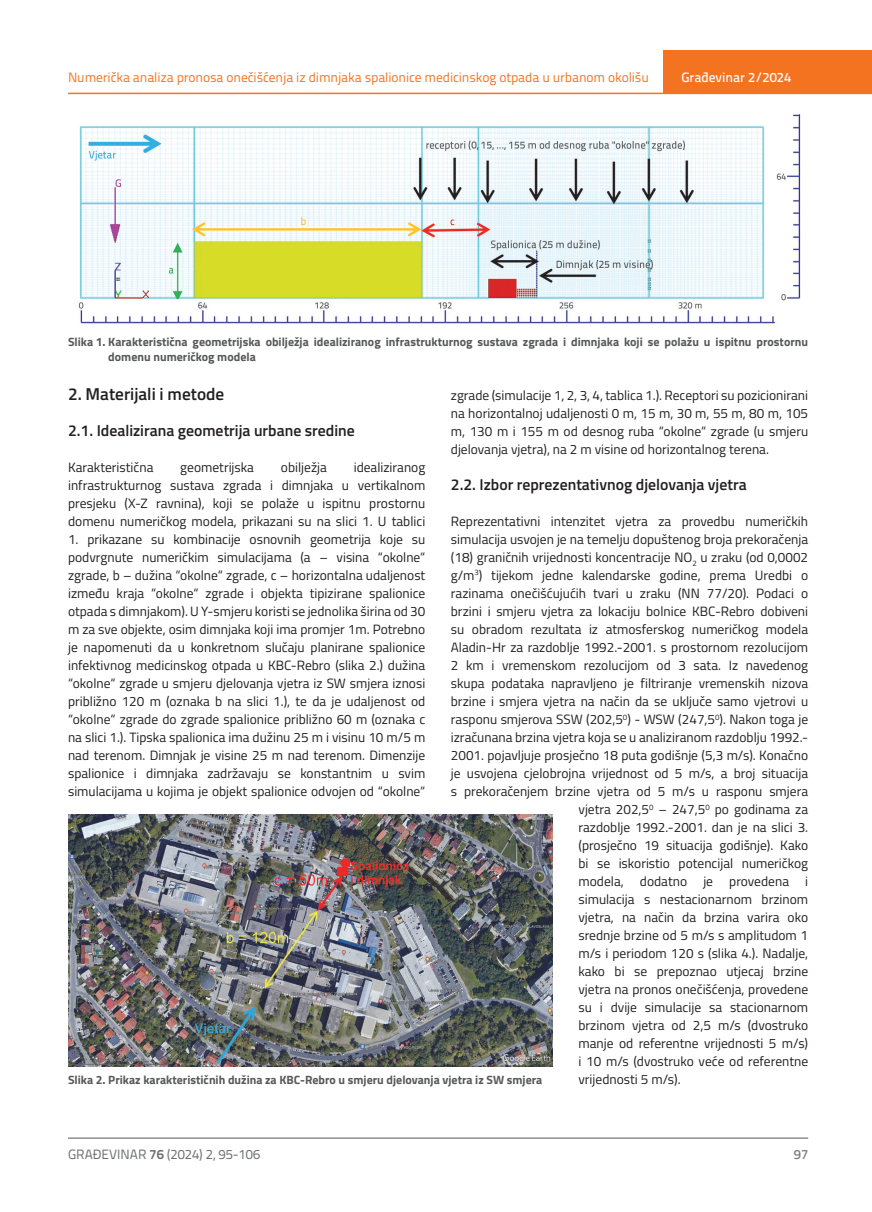
<style>
.page{position:relative;width:872px;height:1212px;background:#fff}
.page>*{position:absolute;margin:0;border:0;box-sizing:border-box;transform-origin:0 0}
.t1{font:600 17.25px "Titillium";color:#231f20}
.t2{font:600 15.75px "Titillium";color:#231f20}
.t3{font:13.5px/18px "Titillium";color:#231f20;text-align:justify}
.t4{font:13.5px "Titillium Text 22 L";letter-spacing:-.01em;color:#f47321}
.t5{font:13.5px "Titillium Text 22 L";color:#6c6d70}
.t6{font:500 13.5px "Titillium Text 22 L";color:#fff}
.t7{font:500 13.5px "Titillium Text 22 L";color:#787a7d}
.t8{font:700 12px/15px "Titillium";color:#57585a}
.s1{font-weight:700}
</style>
<div class="page">
<hr style="left:68px;top:93px;width:804px;height:1px;background:#f47321">
<div style="left:663px;top:50px;width:209px;height:44px;background:#f47321"></div>
<hr style="left:68px;top:1138px;width:740px;height:1px;background:#57585a">
<img style="left:78px;top:114px;width:723px;height:210px">
<img style="left:68px;top:814px;width:485px;height:252px">
<p class="t4" style="left:68px;top:67px;width:582px">Numerička analiza pronosa onečišćenja iz dimnjaka spalionice medicinskog otpada u urbanom okolišu</p>
<p class="t6" style="left:681px;top:67px;width:111px">Građevinar 2/2024</p>
<p class="t8" style="left:108px;top:333px;width:701px;text-indent:-40px">Slika 1. Karakteristična geometrijska obilježja idealiziranog infrastrukturnog sustava zgrada i dimnjaka koji se polažu u ispitnu prostornu domenu numeričkog modela</p>
<p class="t1" style="left:68px;top:381px;width:158px">2. Materijali i metode</p>
<p class="t2" style="left:68px;top:418px;width:288px">2.1. Idealizirana geometrija urbane sredine</p>
<p class="t3" style="left:68px;top:457px;width:87px">Karakteristična</p>
<p class="t3" style="left:180px;top:457px;width:75px">geometrijska</p>
<p class="t3" style="left:281px;top:457px;width:47px">obilježja</p>
<p class="t3" style="left:451px;top:385px;width:359px">zgrade (simulacije 1, 2, 3, 4, tablica 1.). Receptori su pozicionirani na horizontalnoj udaljenosti 0 m, 15 m, 30 m, 55 m, 80 m, 105 m, 130 m i 155 m od desnog ruba “okolne“ zgrade (u smjeru djelovanja vjetra), na 2 m visine od horizontalnog terena.</p>
<p class="t2" style="left:451px;top:472px;width:297px">2.2. Izbor reprezentativnog djelovanja vjetra</p>
<p class="t3" style="left:451px;top:511px;width:359px">Reprezentativni intenzitet vjetra za provedbu numeričkih</p>
<p class="t3" style="left:451px;top:529px;width:359px">simulacija usvojen je na temelju dopuštenog broja prekoračenja</p>
<p class="t3" style="left:451px;top:547px;width:359px">(18) graničnih vrijednosti koncentracije NO<sub>2</sub> u zraku (od 0,0002</p>
<p class="t3" style="left:451px;top:565px;width:359px">g/m<sup>3</sup>) tijekom jedne kalendarske godine, prema Uredbi o</p>
<p class="t3" style="left:451px;top:583px;width:359px">razinama onečišćujućih tvari u zraku (NN 77/20). Podaci o</p>
<p class="t3" style="left:451px;top:602px;width:359px">brzini i smjeru vjetra za lokaciju bolnice KBC-Rebro dobiveni</p>
<p class="t3" style="left:451px;top:620px;width:359px">su obradom rezultata iz atmosferskog numeričkog modela</p>
<p class="t3" style="left:451px;top:638px;width:359px">Aladin-Hr za razdoblje 1992.-2001. s prostornom rezolucijom</p>
<p class="t3" style="left:451px;top:656px;width:359px">2 km i vremenskom rezolucijom od 3 sata. Iz navedenog</p>
<p class="t3" style="left:451px;top:674px;width:359px">skupa podataka napravljeno je filtriranje vremenskih nizova</p>
<p class="t3" style="left:451px;top:692px;width:359px">brzine i smjera vjetra na način da se uključe samo vjetrovi u</p>
<p class="t3" style="left:451px;top:710px;width:359px">rasponu smjerova SSW (202,5<sup>0</sup>) - WSW (247,5<sup>0</sup>). Nakon toga je</p>
<p class="t3" style="left:451px;top:728px;width:359px">izračunana brzina vjetra koja se u analiziranom razdoblju 1992.-</p>
<p class="t3" style="left:451px;top:746px;width:359px">2001. pojavljuje prosječno 18 puta godišnje (5,3 m/s). Konačno</p>
<p class="t3" style="left:451px;top:764px;width:359px">je usvojena cjelobrojna vrijednost od 5 m/s, a broj situacija</p>
<p class="t3" style="left:451px;top:782px;width:359px">s prekoračenjem brzine vjetra od 5 m/s u rasponu smjera</p>
<p class="t3" style="left:578px;top:800px;width:231px">vjetra 202,5<sup>0</sup> – 247,5<sup>0</sup> po godinama za</p>
<p class="t3" style="left:578px;top:818px;width:231px">razdoblje 1992.-2001. dan je na slici 3.</p>
<p class="t3" style="left:578px;top:836px;width:231px">(prosječno 19 situacija godišnje). Kako</p>
<p class="t3" style="left:578px;top:854px;width:231px">bi se iskoristio potencijal numeričkog</p>
<p class="t3" style="left:578px;top:872px;width:231px">modela, dodatno je provedena i</p>
<p class="t3" style="left:578px;top:890px;width:231px">simulacija s nestacionarnom brzinom</p>
<p class="t3" style="left:578px;top:908px;width:231px">vjetra, na način da brzina varira oko</p>
<p class="t3" style="left:578px;top:926px;width:231px">srednje brzine od 5 m/s s amplitudom 1</p>
<p class="t3" style="left:578px;top:944px;width:231px">m/s i periodom 120 s (slika 4.). Nadalje,</p>
<p class="t3" style="left:578px;top:962px;width:231px">kako bi se prepoznao utjecaj brzine</p>
<p class="t3" style="left:578px;top:980px;width:231px">vjetra na pronos onečišćenja, provedene</p>
<p class="t3" style="left:578px;top:998px;width:231px">su i dvije simulacije sa stacionarnom</p>
<p class="t3" style="left:578px;top:1016px;width:231px">brzinom vjetra od 2,5 m/s (dvostruko</p>
<p class="t3" style="left:578px;top:1034px;width:231px">manje od referentne vrijednosti 5 m/s)</p>
<p class="t3" style="left:578px;top:1052px;width:231px">i 10 m/s (dvostruko veće od referentne</p>
<p class="t3" style="left:578px;top:1070px;width:104px">vrijednosti 5 m/s).</p>
<p class="t3" style="left:68px;top:457px;width:359px;text-indent:286px">idealiziranog infrastrukturnog sustava zgrada i dimnjaka u vertikalnom presjeku (X-Z ravnina), koji se polaže u ispitnu prostornu domenu numeričkog modela, prikazani su na slici 1. U tablici</p>
<p class="t3" style="left:68px;top:529px;width:359px">1. prikazane su kombinacije osnovnih geometrija koje su podvrgnute numeričkim simulacijama (a – visina “okolne“ zgrade, b – dužina “okolne“ zgrade, c – horizontalna udaljenost između kraja “okolne“ zgrade i objekta tipizirane spalionice otpada s dimnjakom). U Y-smjeru koristi se jednolika širina od 30 m za sve objekte, osim dimnjaka koji ima promjer 1m. Potrebno je napomenuti da u konkretnom slučaju planirane spalionice infektivnog medicinskog otpada u KBC-Rebro (slika 2.) dužina “okolne“ zgrade u smjeru djelovanja vjetra iz SW smjera iznosi približno 120 m (oznaka b na slici 1.), te da je udaljenost od “okolne“ zgrade do zgrade spalionice približno 60 m (oznaka c na slici 1.). Tipska spalionica ima dužinu 25 m i visinu 10 m/5 m nad terenom. Dimnjak je visine 25 m nad terenom. Dimenzije spalionice i dimnjaka zadržavaju se konstantnim u svim simulacijama u kojima je objekt spalionice odvojen od “okolne“</p>
<p class="t8" style="left:68px;top:1072px;width:476px">Slika 2. Prikaz karakterističnih dužina za KBC-Rebro u smjeru djelovanja vjetra iz SW smjera</p>
<p class="t5" style="left:68px;top:1144px;width:194px">GRAĐEVINAR <span class="s1">76</span> (2024) 2, 95-106</p>
<p class="t7" style="left:794px;top:1144px;width:16px">97</p>
</div>
